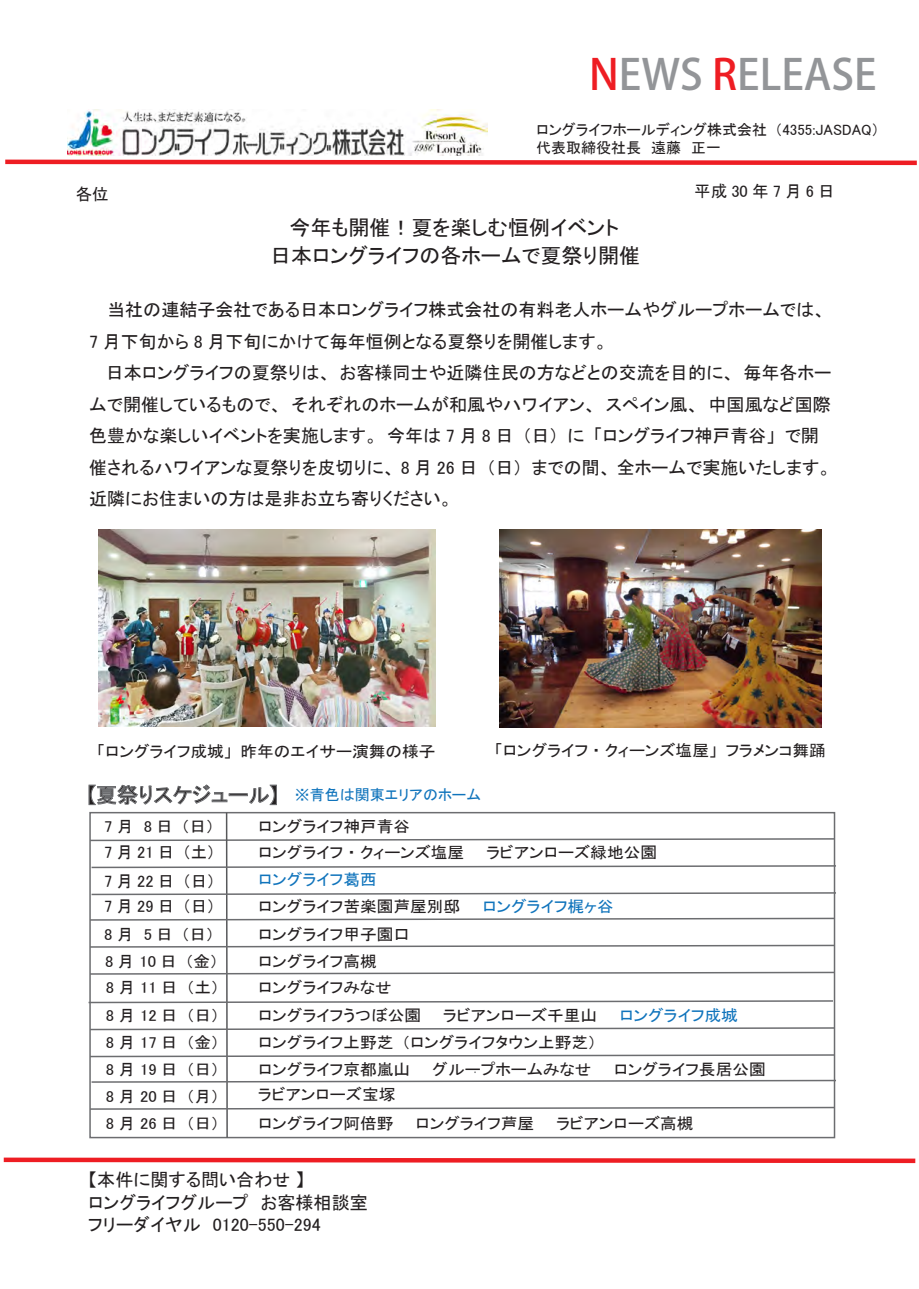
<style>
.page{position:relative;width:919px;height:1289px;background:#fff}
.page>*{position:absolute;margin:0;border:0;box-sizing:border-box;transform-origin:0 0}
.t1{font:700 42px "Adobe Fan Heiti Std";color:#939598}
.t2{font:21px/28.5px "MS P Gothic";color:#231f20;text-align:center}
.t3{font:18px/31.5px "MS P Gothic";color:#231f20}
.t4{font:16.5px "MS P Gothic";letter-spacing:.25em;color:#231f20}
.t5{font:15.75px/28.5px "MS P Gothic";color:#231f20;scale:1.05 1}
.t6{font:15.75px "MS P Gothic";color:#1074bc;scale:1.05 1}
.t7{font:15px/18px "MS P Gothic";color:#231f20}
.t8{font:15px "MS P Gothic";color:#1074bc}
.s1{color:#ee1d23}
.s2{font-family:"Koz Go Pr 6 N"}
</style>
<div class="page">
<svg style="left:5px;top:159px;width:912px;height:7px"></svg>
<svg style="left:3px;top:1157px;width:913px;height:7px"></svg>
<img style="left:67px;top:110px;width:420px;height:45px">
<svg style="left:89px;top:784px;width:188px;height:21px"></svg>
<svg style="left:88px;top:811px;width:748px;height:328px"></svg>
<img style="left:98px;top:530px;width:338px;height:196px">
<img style="left:499px;top:530px;width:322px;height:198px">
<h1 class="t1" style="left:589px;top:49px;width:289px"><span class="s1">N</span>EWS <span class="s1">R</span>ELEASE</h1>
<p class="t7" style="left:536px;top:120px;width:345px">ロングライフホールディング株式会社（4355:JASDAQ）代表取締役社長　遠藤　正一</p>
<p class="t4" style="left:76px;top:185px;width:35px">各位</p>
<p class="t4" style="left:694px;top:183px;width:142px">平成30年7月6日</p>
<p class="t2" style="left:270px;top:213px;width:371px">今年も開催！夏を楽しむ恒例イベント<br>日本ロングライフの各ホームで夏祭り開催</p>
<p class="t3" style="left:89px;top:294px;width:738px;text-indent:18px">当社の連結子会社である日本ロングライフ株式会社の有料老人ホームやグループホームでは、<br>7 月下旬から 8 月下旬にかけて毎年恒例となる夏祭りを開催します。</p>
<p class="t3" style="left:89px;top:357px;width:743px;text-indent:16px">日本ロングライフの夏祭りは、お客様同士や近隣住民の方などとの交流を目的に、毎年各ホームで開催しているもので、それぞれのホームが和風やハワイアン、スペイン風、中国風など国際色豊かな楽しいイベントを実施します。今年は 7 月 8 日（日）に「ロングライフ神戸青谷」で開催されるハワイアンな夏祭りを皮切りに、 8 月 26 日（日）までの間、全ホームで実施いたします。近隣にお住まいの方は是非お立ち寄りください。</p>
<p class="t5" style="left:97px;top:737px;width:324px">「ロングライフ成城」昨年のエイサー演舞の様子</p>
<p class="t5" style="left:494px;top:735px;width:317px">「ロングライフ・クィーンズ塩屋」フラメンコ舞踊</p>
<p class="t2" style="left:75px;top:780px;width:217px"><span class="s2">【</span>夏祭りスケジュール<span class="s2">】</span></p>
<p class="t5" style="left:104px;top:812px;width:107px">7月 8日（日）</p>
<p class="t4" style="left:104px;top:844px;width:113px">7月21日（土）</p>
<p class="t8" style="left:295px;top:787px;width:187px">※青色は関東エリアのホーム</p>
<p class="t5" style="left:258px;top:813px;width:198px;line-height:26.1px">ロングライフ神戸青谷<br>ロングライフ・クィーンズ塩屋</p>
<p class="t5" style="left:486px;top:838px;width:164px">ラビアンローズ緑地公園</p>
<p class="t4" style="left:104px;top:872px;width:113px">7月22日（日）</p>
<p class="t6" style="left:258px;top:871px;width:114px">ロングライフ葛西</p>
<p class="t4" style="left:104px;top:898px;width:113px">7月29日（日）</p>
<p class="t5" style="left:258px;top:892px;width:194px">ロングライフ苦楽園芦屋別邸</p>
<p class="t6" style="left:482px;top:898px;width:127px">ロングライフ梶ヶ谷</p>
<p class="t5" style="left:104px;top:920px;width:107px">8月 5日（日）</p>
<p class="t5" style="left:258px;top:920px;width:146px">ロングライフ甲子園口</p>
<p class="t5" style="left:105px;top:946px;width:110px">8 月 10 日（金）</p>
<p class="t5" style="left:258px;top:946px;width:114px">ロングライフ高槻</p>
<p class="t5" style="left:106px;top:972px;width:110px">8 月 11 日（土）<br>8 月 12 日（日）</p>
<p class="t5" style="left:258px;top:972px;width:157px">ロングライフみなせ<br>ロングライフうつぼ公園</p>
<p class="t5" style="left:443px;top:1001px;width:148px">ラビアンローズ千里山</p>
<p class="t6" style="left:619px;top:1007px;width:114px">ロングライフ成城</p>
<p class="t5" style="left:106px;top:1028px;width:110px">8 月 17 日（金）</p>
<p class="t5" style="left:258px;top:1028px;width:324px">ロングライフ上野芝（ロングライフタウン上野芝）</p>
<p class="t5" style="left:106px;top:1054px;width:110px">8 月 19 日（日）</p>
<p class="t5" style="left:258px;top:1055px;width:485px">ロングライフ京都嵐山　　グループホームみなせ　　ロングライフ長居公園</p>
<p class="t5" style="left:106px;top:1081px;width:110px">8 月 20 日（月）</p>
<p class="t5" style="left:258px;top:1080px;width:132px">ラビアンローズ宝塚</p>
<p class="t5" style="left:106px;top:1108px;width:110px">8 月 26 日（日）</p>
<p class="t5" style="left:258px;top:1109px;width:130px">ロングライフ阿倍野</p>
<p class="t5" style="left:415px;top:1109px;width:114px">ロングライフ芦屋</p>
<p class="t5" style="left:556px;top:1109px;width:132px">ラビアンローズ高槻</p>
<p class="t3" style="left:88px;top:1168px;width:281px;line-height:22.5px">【本件に関する問い合わせ 】<br>ロングライフグループ　お客様相談室フリーダイヤル　0120-550-294</p>
</div>
